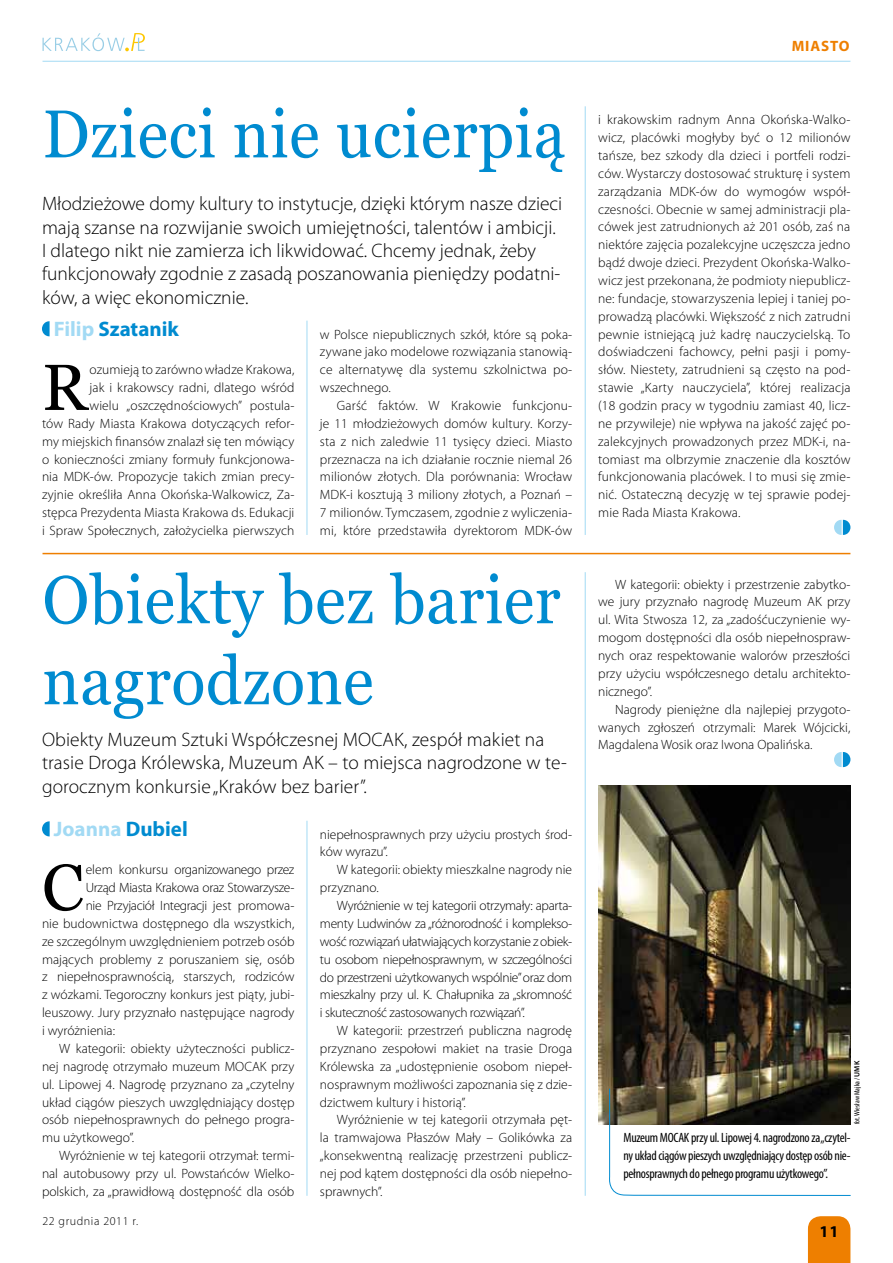
<style>
.page{position:relative;width:893px;height:1263px;background:#fff}
.page>*{position:absolute;margin:0;border:0;box-sizing:border-box;transform-origin:0 0}
.t1{font:67.5px/81px "Georgia";letter-spacing:.01em;color:#008bd0;scale:.93 1}
.t2{font:65.1px "Georgia";color:#000}
.t3{font:700 21px "Myriad Pro";color:#008bd0}
.t4{font:700 21px "Myriad Pro";color:#a2daf4}
.t5{font:300 19.5px/23.4px "Myriad Pro";color:#000}
.t6{font:700 16.5px "Myriad Pro";color:#000}
.t7{font:700 15px "Myriad Pro";color:#ee7f00}
.t8{font:300 13.5px/17.9px "Myriad Pro";color:#000;text-align:justify}
.t9{font:condensed 13.5px/17.9px "Myriad Pro";letter-spacing:-.02em;color:#000;text-align:justify}
.t10{font:300 13.5px "Myriad Pro";letter-spacing:-.025em;color:#000}
.t11{font:300 12px "Myriad Pro";letter-spacing:.05em;color:#000}
.t12{font:condensed 7.5px "Myriad Pro";color:#000}
.s1{color:#a2daf4}
.s2{color:#008bd0}
.s3{font-weight:600;font-stretch:normal}
</style>
<div class="page">
<div style="left:808px;top:1216px;width:42px;height:47px;background:#ee7f00"></div>
<hr style="left:43px;top:61px;width:807px;height:1px;background:#a2daf4">
<svg style="left:43px;top:33px;width:102px;height:18px"></svg>
<hr style="left:43px;top:553px;width:807px;height:1px;background:#ee7f00">
<svg style="left:834px;top:520px;width:16px;height:15px"></svg>
<svg style="left:42px;top:321px;width:8px;height:15px"></svg>
<svg style="left:834px;top:752px;width:16px;height:15px"></svg>
<svg style="left:42px;top:821px;width:8px;height:15px"></svg>
<hr style="left:585px;top:572px;width:1px;height:624px;background:#a2daf4">
<hr style="left:307px;top:821px;width:1px;height:375px;background:#a2daf4">
<hr style="left:585px;top:106px;width:1px;height:429px;background:#a2daf4">
<hr style="left:307px;top:321px;width:1px;height:214px;background:#a2daf4">
<img style="left:598px;top:785px;width:252px;height:339px">
<svg style="left:607px;top:1088px;width:244px;height:108px"></svg>
<h1 class="t1" style="left:43px;top:95px;width:564px">Dzieci nie ucierpią</h1>
<p class="t5" style="left:42px;top:192px;width:522px">Młodzieżowe domy kultury to instytucje, dzięki którym nasze dzieci mają szanse na rozwijanie swoich umiejętności, talentów i ambicji.<br>I dlatego nikt nie zamierza ich likwidować. Chcemy jednak, żeby funkcjonowały zgodnie z zasadą poszanowania pieniędzy podatni&shy;ków, a więc ekonomicznie.</p>
<h3 class="t3" style="left:54px;top:316px;width:127px"><span class="s1">Filip</span> Szatanik</h3>
<h2 class="t2" style="left:42px;top:348px;width:47px">R</h2>
<p class="t8" style="left:42px;top:361px;width:254px;text-align:right">ozumieją to zarówno władze Krakowa,<br>jak i krakowscy radni, dlatego wśród<br>wielu „oszczędnościowych” postula-<br>tów Rady Miasta Krakowa dotyczących refor&shy;my miejskich finansów znalazł się ten mówiący o konieczności zmiany formuły funkcjonowa&shy;nia MDK-ów. Propozycje takich zmian precy&shy;zyjnie określiła Anna Okońska-Walkowicz, Za&shy;stępca Prezydenta Miasta Krakowa ds. Edukacji i Spraw Społecznych, założycielka pierwszych</p>
<p class="t8" style="left:320px;top:325px;width:254px">w Polsce niepublicznych szkół, które są poka&shy;zywane jako modelowe rozwiązania stanowią&shy;ce alternatywę dla systemu szkolnictwa po&shy;wszechnego.</p>
<p class="t8" style="left:320px;top:396px;width:254px;text-indent:17px">Garść faktów. W Krakowie funkcjonu&shy;je 11 młodzieżowych domów kultury. Korzy&shy;sta z nich zaledwie 11 tysięcy dzieci. Miasto przeznacza na ich działanie rocznie niemal 26 milionów złotych. Dla porównania: Wrocław MDK-i kosztują 3 miliony złotych, a Poznań – 7 milionów. Tymczasem, zgodnie z wyliczenia&shy;mi, które przedstawiła dyrektorom MDK-ów</p>
<h1 class="t1" style="left:43px;top:561px;width:559px">Obiekty bez barier nagrodzone</h1>
<h3 class="t5" style="left:42px;top:728px;width:526px">Obiekty Muzeum Sztuki Współczesnej MOCAK, zespół makiet na trasie Droga Królewska, Muzeum AK – to miejsca nagrodzone w te&shy;gorocznym konkursie „Kraków bez barier”.</h3>
<h3 class="t4" style="left:54px;top:816px;width:135px">Joanna <span class="s2">Dubiel</span></h3>
<h2 class="t2" style="left:42px;top:848px;width:43px">C</h2>
<p class="t10" style="left:86px;top:862px;width:210px">elem konkursu organizowanego przez</p>
<p class="t10" style="left:86px;top:879px;width:210px">Urząd Miasta Krakowa oraz Stowarzysze-</p>
<p class="t10" style="left:86px;top:897px;width:210px">nie Przyjaciół I ntegracji jest promowa-</p>
<p class="t8" style="left:42px;top:914px;width:254px">nie budownictwa dostępnego dla wszystkich,</p>
<p class="t8" style="left:42px;top:932px;width:254px">ze szczególnym uwzględnieniem potrzeb osób</p>
<p class="t8" style="left:42px;top:950px;width:254px">mających problemy z poruszaniem się, osób</p>
<p class="t8" style="left:42px;top:968px;width:254px">z niepełnosprawnością, starszych, rodziców</p>
<p class="t8" style="left:42px;top:986px;width:254px">z wózkami. Tegoroczny konkurs jest piąty, jubi-</p>
<p class="t8" style="left:42px;top:1004px;width:254px">leuszowy. Jury przyznało następujące nagrody</p>
<p class="t8" style="left:42px;top:1021px;width:75px">i wyróżnienia:</p>
<p class="t8" style="left:59px;top:1039px;width:237px">W kategorii: obiekty użyteczności publicz-</p>
<p class="t8" style="left:42px;top:1057px;width:254px">nej nagrodę otrzymało muzeum MOCAK przy</p>
<p class="t8" style="left:42px;top:1075px;width:254px">ul. Lipowej 4. Nagrodę przyznano za „czytelny</p>
<p class="t8" style="left:42px;top:1093px;width:254px">układ ciągów pieszych uwzględniający dostęp</p>
<p class="t8" style="left:42px;top:1111px;width:254px">osób niepełnosprawnych do pełnego progra-</p>
<p class="t8" style="left:42px;top:1129px;width:94px">mu użytkowego”.</p>
<p class="t8" style="left:59px;top:1146px;width:237px">Wyróżnienie w tej kategorii otrzymał: termi-</p>
<p class="t8" style="left:42px;top:1164px;width:254px">nal autobusowy przy ul. Powstańców Wielko-</p>
<p class="t8" style="left:42px;top:1182px;width:254px">polskich, za „prawidłową dostępność dla osób</p>
<p class="t11" style="left:43px;top:1213px;width:97px">22 grudnia 2011 r.</p>
<p class="t8" style="left:320px;top:825px;width:254px">niepełnosprawnych przy użyciu prostych środ&shy;ków wyrazu”.</p>
<p class="t8" style="left:320px;top:861px;width:254px;text-indent:17px">W kategorii: obiekty mieszkalne nagrody nie przyznano.</p>
<p class="t8" style="left:320px;top:896px;width:254px;text-indent:17px">Wyróżnienie w tej kategorii otrzymały: aparta&shy;menty Ludwinów za „różnorodność i komplekso&shy;wość rozwiązań ułatwiających korzystanie z obiek&shy;tu osobom niepełnosprawnym, w szczególności do przestrzeni użytkowanych wspólnie” oraz dom mieszkalny przy ul. K. Chałupnika za „skromność i skuteczność zastosowanych rozwiązań”.</p>
<p class="t8" style="left:320px;top:1021px;width:254px;text-indent:17px">W kategorii: przestrzeń publiczna nagrodę przyznano zespołowi makiet na trasie Droga Królewska za „udostępnienie osobom niepeł&shy;nosprawnym możliwości zapoznania się z dzie&shy;dzictwem kultury i historią”.</p>
<p class="t8" style="left:320px;top:1111px;width:254px;text-indent:17px">Wyróżnienie w tej kategorii otrzymała pęt&shy;la tramwajowa Płaszów Mały – Golikówka za „konsekwentną realizację przestrzeni publicz&shy;nej pod kątem dostępności dla osób niepełno&shy;sprawnych”.</p>
<p class="t7" style="left:792px;top:36px;width:11px">miasto</p>
<p class="t8" style="left:598px;top:111px;width:254px">i krakowskim radnym Anna Okońska-Walko&shy;wicz, placówki mogłyby być o 12 milionów tańsze, bez szkody dla dzieci i portfeli rodzi&shy;ców. Wystarczy dostosować strukturę i system zarządzania MDK-ów do wymogów współ&shy;czesności. Obecnie w samej administracji pla&shy;cówek jest zatrudnionych aż 201 osób, zaś na niektóre zajęcia pozalekcyjne uczęszcza jedno bądź dwoje dzieci. Prezydent Okońska-Walko&shy;wicz jest przekonana, że podmioty niepublicz&shy;ne: fundacje, stowarzyszenia lepiej i taniej po&shy;prowadzą placówki. Większość z nich zatrudni pewnie istniejącą już kadrę nauczycielską. To doświadczeni fachowcy, pełni pasji i pomy&shy;słów. Niestety, zatrudnieni są często na pod&shy;stawie „Karty nauczyciela”, której realizacja (18 godzin pracy w tygodniu zamiast 40, licz&shy;ne przywileje) nie wpływa na jakość zajęć po&shy;zalekcyjnych prowadzonych przez MDK-i, na&shy;tomiast ma olbrzymie znaczenie dla kosztów funkcjonowania placówek. I to musi się zmie&shy;nić. Ostateczną decyzję w tej sprawie podej&shy;mie Rada Miasta Krakowa.</p>
<p class="t8" style="left:598px;top:575px;width:254px;text-indent:17px">W kategorii: obiekty i przestrzenie zabytko&shy;we jury przyznało nagrodę Muzeum AK przy ul. Wita Stwosza 12, za „zadośćuczynienie wy&shy;mogom dostępności dla osób niepełnospraw&shy;nych oraz respektowanie walorów przeszłości przy użyciu współczesnego detalu architekto&shy;nicznego”.</p>
<p class="t8" style="left:598px;top:700px;width:254px;text-indent:17px">Nagrody pieniężne dla najlepiej przygoto&shy;wanych zgłoszeń otrzymali: Marek Wójcicki, Magdalena Wosik oraz Iwona Opalińska.</p>
<p class="t12" style="left:852px;top:1124px;width:65px;rotate:-90deg">fot. Wiesław Majka / <span class="s3">UMK</span></p>
<p class="t9" style="left:623px;top:1129px;width:229px">Muzeum MOCAK przy ul. Lipowej 4. nagrodzono za „czytel&shy;ny układ ciągów pieszych uwzględniający dostęp osób nie&shy;pełnosprawnych do pełnego programu użytkowego”.</p>
<p class="t6" style="left:820px;top:1221px;width:21px">11</p>
</div>
